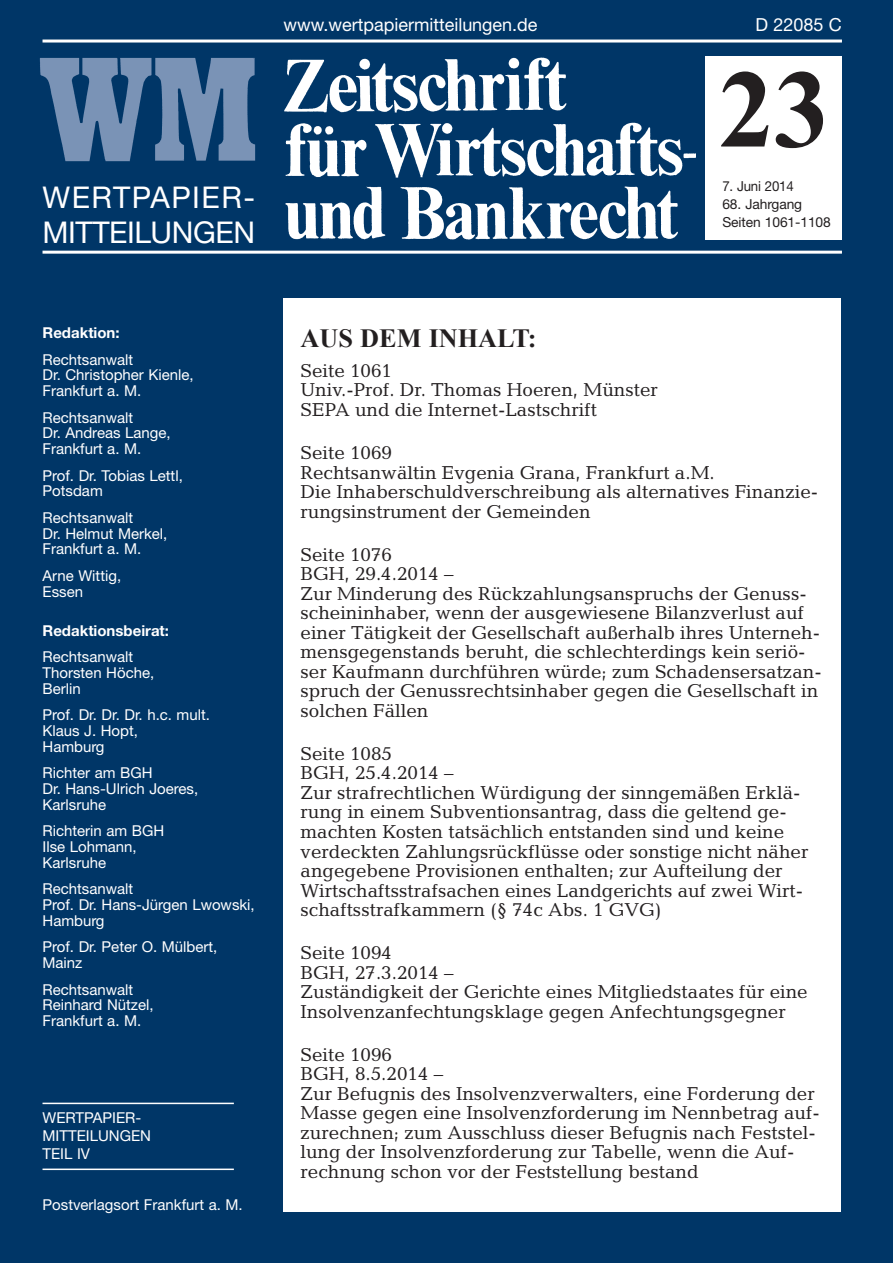
<style>
.page{position:relative;width:893px;height:1263px;background:#003667}
.page>*{position:absolute;margin:0;border:0;box-sizing:border-box;transform-origin:0 0}
.t1{font:700 111px "Times New Roman";color:#231f20}
.t2{font:30px/34.5px "Helvetica Neue";letter-spacing:-.015em;color:#fff}
.t3{font:700 26.25px "Times New Roman";color:#231f20}
.t4{font:18.9px/19.5px "Candida";color:#231f20}
.t5{font:18px "Helvetica Neue";color:#fff}
.t6{font:15px/15.8px "Helvetica Neue";color:#fff}
.t7{font:700 15px "Helvetica Neue";color:#fff}
.t8{font:13.8px/18px "Helvetica Neue";letter-spacing:-.005em;color:#231f20}
.t9{font:13.8px "Helvetica Neue";letter-spacing:-.005em;color:#231f20;scale:.96 1}
</style>
<div class="page">
<hr style="left:43px;top:251px;width:799px;height:3px;background:#fff">
<div style="left:283px;top:299px;width:558px;height:913px;background:#fff"></div>
<hr style="left:43px;top:1103px;width:191px;height:1px;background:#fff">
<hr style="left:43px;top:1168px;width:191px;height:2px;background:#fff">
<hr style="left:43px;top:40px;width:799px;height:3px;background:#fff">
<img style="left:284px;top:57px;width:412px;height:183px">
<img style="left:39px;top:57px;width:217px;height:105px">
<div style="left:706px;top:57px;width:136px;height:183px;background:#fff"></div>
<h2 class="t2" style="left:43px;top:183px;width:214px">WERTPAPIER-<br>MITTEILUNGEN</h2>
<p class="t5" style="left:284px;top:18px;width:256px">www.wertpapiermitteilungen.de</p>
<p class="t5" style="left:755px;top:18px;width:88px">D 22085 C</p>
<h1 class="t1" style="left:718px;top:48px;width:113px">23</h1>
<p class="t9" style="left:722px;top:181px;width:76px">7. Juni 2014</p>
<p class="t8" style="left:722px;top:196px;width:110px">68. Jahrgang<br>Seiten 1061-1108</p>
<p class="t7" style="left:43px;top:327px;width:79px">Redaktion:</p>
<p class="t6" style="left:43px;top:353px;width:153px">Rechtsanwalt<br>Dr. Christopher Kienle,<br>Frankfurt a. M.</p>
<p class="t6" style="left:43px;top:411px;width:130px">Rechtsanwalt<br>Dr. Andreas Lange,<br>Frankfurt a. M.</p>
<p class="t6" style="left:43px;top:469px;width:142px">Prof. Dr. Tobias Lettl,<br>Potsdam</p>
<p class="t6" style="left:43px;top:511px;width:126px">Rechtsanwalt<br>Dr. Helmut Merkel,<br>Frankfurt a. M.</p>
<p class="t6" style="left:43px;top:569px;width:80px">Arne Wittig,<br>Essen</p>
<p class="t7" style="left:43px;top:625px;width:128px">Redaktionsbeirat:</p>
<p class="t6" style="left:43px;top:651px;width:113px">Rechtsanwalt<br>Thorsten Höche,<br>Berlin</p>
<p class="t6" style="left:43px;top:709px;width:169px">Prof. Dr. Dr. Dr. h.c. mult.<br>Klaus J. Hopt,<br>Hamburg</p>
<p class="t6" style="left:43px;top:767px;width:157px">Richter am BGH<br>Dr. Hans-Ulrich Joeres,<br>Karlsruhe</p>
<p class="t6" style="left:43px;top:825px;width:123px">Richterin am BGH<br>Ilse Lohmann,<br>Karlsruhe</p>
<p class="t6" style="left:43px;top:883px;width:214px">Rechtsanwalt<br>Prof. Dr. Hans-Jürgen Lwowski,<br>Hamburg</p>
<p class="t6" style="left:43px;top:940px;width:176px">Prof. Dr. Peter O. Mülbert,<br>Mainz</p>
<p class="t6" style="left:43px;top:983px;width:113px">Rechtsanwalt<br>Reinhard Nützel,<br>Frankfurt a. M.</p>
<p class="t6" style="left:43px;top:1110px;width:110px;line-height:18px">WERTPAPIER-<br>MITTEILUNGEN<br>TEIL IV</p>
<p class="t6" style="left:43px;top:1198px;width:202px">Postverlagsort Frankfurt a. M.</p>
<h3 class="t3" style="left:301px;top:323px;width:238px">AUS DEM INHALT:</h3>
<p class="t4" style="left:301px;top:363px;width:359px">Seite 1061<br>Univ.-Prof. Dr. Thomas Hoeren, Münster<br>SEPA und die Internet-Lastschrift</p>
<p class="t4" style="left:301px;top:445px;width:519px">Seite 1069<br>Rechtsanwältin Evgenia Grana, Frankfurt a.M.<br>Die Inhaberschuldverschreibung als alternatives Finanzie&shy;rungsinstrument der Gemeinden</p>
<p class="t4" style="left:301px;top:547px;width:523px">Seite 1076<br>BGH, 29.4.2014 –<br>Zur Minderung des Rückzahlungsanspruchs der Genuss&shy;scheininhaber, wenn der ausgewiesene Bilanzverlust auf einer Tätigkeit der Gesellschaft außerhalb ihres Unterneh&shy;mensgegenstands beruht, die schlechterdings kein seriö&shy;ser Kaufmann durchführen würde; zum Schadensersatzan&shy;spruch der Genussrechtsinhaber gegen die Gesellschaft in solchen Fällen</p>
<p class="t4" style="left:301px;top:746px;width:509px">Seite 1085<br>BGH, 25.4.2014 –<br>Zur strafrechtlichen Würdigung der sinngemäßen Erklä&shy;rung in einem Subventionsantrag, dass die geltend ge&shy;machten Kosten tatsächlich entstanden sind und keine verdeckten Zahlungsrückflüsse oder sonstige nicht näher angegebene Provisionen enthalten; zur Aufteilung der Wirtschaftsstrafsachen eines Landgerichts auf zwei Wirt&shy;schaftsstrafkammern (§ 74c Abs. 1 GVG)</p>
<p class="t4" style="left:301px;top:945px;width:509px">Seite 1094<br>BGH, 27.3.2014 –<br>Zuständigkeit der Gerichte eines Mitgliedstaates für eine Insolvenzanfechtungsklage gegen Anfechtungsgegner</p>
<p class="t4" style="left:301px;top:1047px;width:521px">Seite 1096<br>BGH, 8.5.2014 –<br>Zur Befugnis des Insolvenzverwalters, eine Forderung der Masse gegen eine Insolvenzforderung im Nennbetrag auf&shy;zurechnen; zum Ausschluss dieser Befugnis nach Feststel&shy;lung der Insolvenzforderung zur Tabelle, wenn die Auf&shy;rechnung schon vor der Feststellung bestand</p>
</div>
